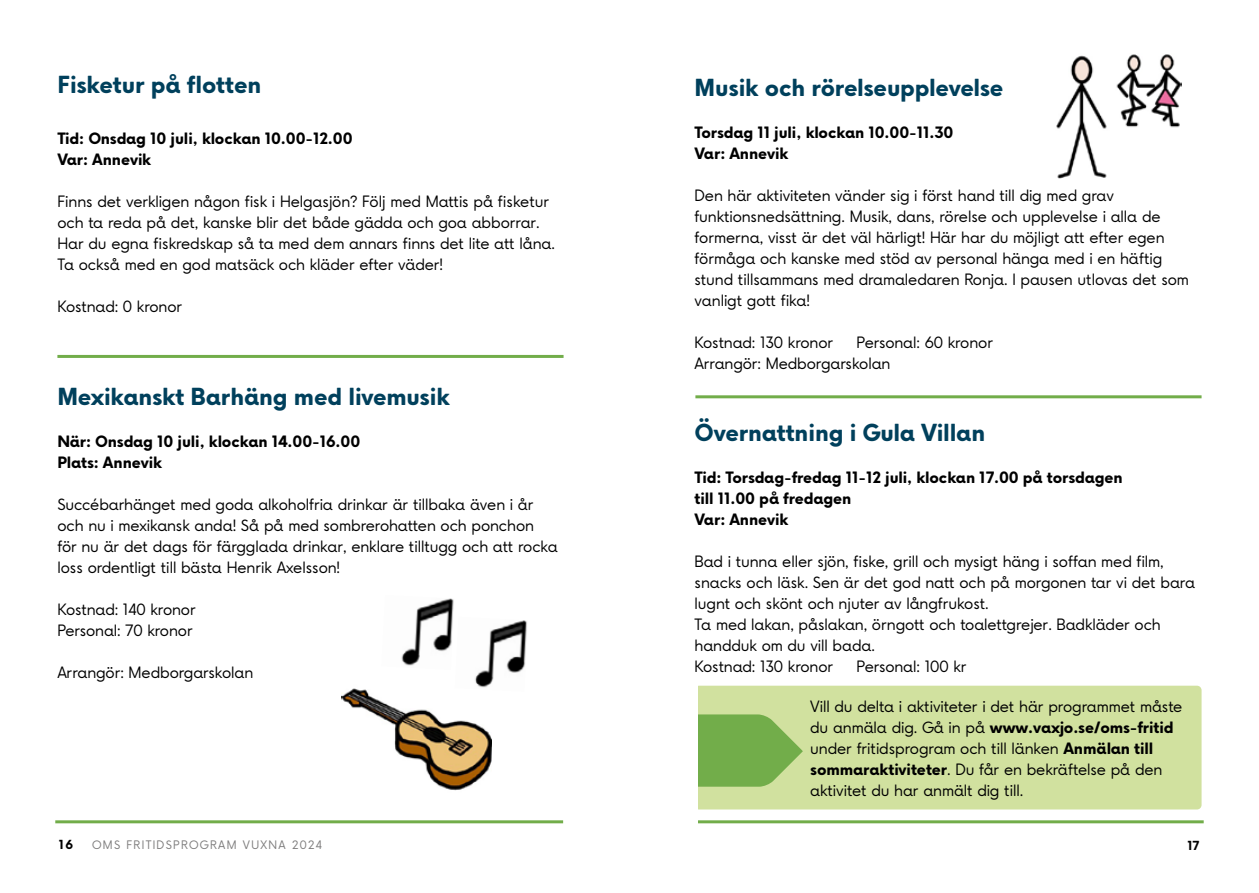
<style>
.page{position:relative;width:1259px;height:893px;background:#fff}
.page>*{position:absolute;margin:0;border:0;box-sizing:border-box;transform-origin:0 0}
.t1{font:700 22.5px "Vaxjo Now";letter-spacing:-.015em;color:#00405c}
.t2{font:15px/21px "Vaxjo Now";letter-spacing:-.005em;color:#000}
.t3{font:700 15px/21px "Vaxjo Now";letter-spacing:-.005em;color:#000}
.t4{font:700 12px "Vaxjo Now";color:#000}
.t5{font:11.25px "Vaxjo Now";letter-spacing:.12em;color:#7c7b7b}
.s1{font-weight:700}
</style>
<div class="page">
<hr style="left:55px;top:820px;width:508px;height:3px;background:#72ad4a">
<hr style="left:694px;top:820px;width:509px;height:3px;background:#72ad4a">
<div style="left:694px;top:686px;width:507px;height:123px;background:#d1e19f;border-radius:5px"></div>
<svg style="left:697px;top:714px;width:106px;height:73px"></svg>
<div style="left:585px;top:674px;width:112px;height:209px;background:#fff"></div>
<img style="left:341px;top:688px;width:150px;height:103px">
<img style="left:401px;top:598px;width:53px;height:68px">
<img style="left:455px;top:620px;width:72px;height:72px">
<hr style="left:57px;top:355px;width:506px;height:3px;background:#72ad4a">
<hr style="left:695px;top:395px;width:506px;height:3px;background:#72ad4a">
<img style="left:1056px;top:54px;width:125px;height:124px">
<h1 class="t1" style="left:57px;top:69px;width:205px">Fisketur på flotten</h1>
<p class="t3" style="left:57px;top:128px;width:297px">Tid: Onsdag 10 juli, klockan 10.00-12.00<br>Var: Annevik</p>
<p class="t2" style="left:57px;top:191px;width:499px">Finns det verkligen någon fisk i Helgasjön? Följ med Mattis på fisketur och ta reda på det, kanske blir det både gädda och goa abborrar.<br>Har du egna fiskredskap så ta med dem annars finns det lite att låna.<br>Ta också med en god matsäck och kläder efter väder!</p>
<p class="t2" style="left:57px;top:296px;width:126px">Kostnad: 0 kronor</p>
<h1 class="t1" style="left:57px;top:381px;width:394px">Mexikanskt Barhäng med livemusik</h1>
<p class="t3" style="left:57px;top:431px;width:304px">När: Onsdag 10 juli, klockan 14.00-16.00<br>Plats: Annevik</p>
<p class="t2" style="left:57px;top:494px;width:502px">Succébarhänget med goda alkoholfria drinkar är tillbaka även i år och nu i mexikansk anda! Så på med sombrerohatten och ponchon<br>för nu är det dags för färgglada drinkar, enklare tilltugg och att rocka loss ordentligt till bästa Henrik Axelsson!</p>
<p class="t2" style="left:57px;top:599px;width:140px">Kostnad: 140 kronor<br>Personal: 70 kronor</p>
<p class="t2" style="left:57px;top:662px;width:197px">Arrangör: Medborgarskolan</p>
<h1 class="t1" style="left:694px;top:71px;width:310px">Musik och rörelseupplevelse</h1>
<p class="t3" style="left:694px;top:122px;width:260px">Torsdag 11 juli, klockan 10.00-11.30<br>Var: Annevik</p>
<p class="t2" style="left:694px;top:185px;width:496px">Den här aktiviteten vänder sig i först hand till dig med grav funktionsnedsättning. Musik, dans, rörelse och upplevelse i alla de formerna, visst är det väl härligt! Här har du möjligt att efter egen förmåga och kanske med stöd av personal hänga med i en häftig stund tillsammans med dramaledaren Ronja. I pausen utlovas det som vanligt gott fika!</p>
<p class="t2" style="left:694px;top:332px;width:140px">Kostnad: 130 kronor</p>
<p class="t2" style="left:694px;top:332px;width:300px;text-indent:162px">Personal: 60 kronor<br>Arrangör: Medborgarskolan</p>
<h1 class="t1" style="left:694px;top:416px;width:292px">Övernattning i Gula Villan</h1>
<p class="t3" style="left:694px;top:467px;width:429px">Tid: Torsdag-fredag 11-12 juli, klockan 17.00 på torsdagen till 11.00 på fredagen<br>Var: Annevik</p>
<p class="t2" style="left:694px;top:551px;width:502px">Bad i tunna eller sjön, fiske, grill och mysigt häng i soffan med film, snacks och läsk. Sen är det god natt och på morgonen tar vi det bara lugnt och skönt och njuter av långfrukost.<br>Ta med lakan, påslakan, örngott och toalettgrejer. Badkläder och handduk om du vill bada.<br>Kostnad: 130 kronor</p>
<p class="t2" style="left:856px;top:656px;width:112px">Personal: 100 kr</p>
<p class="t2" style="left:810px;top:696px;width:374px">Vill du delta i aktiviteter i det här programmet måste du anmäla dig. Gå in på <span class="s1">www.vaxjo.se/oms-fritid </span>under fritidsprogram och till länken <span class="s1">Anmälan till sommaraktiviteter</span>. Du får en bekräftelse på den aktivitet du har anmält dig till.</p>
<p class="t4" style="left:59px;top:836px;width:16px">16</p>
<p class="t5" style="left:92px;top:837px;width:231px">OMS FRITIDSPROGRAM VUXNA 2024</p>
<p class="t4" style="left:1187px;top:837px;width:13px">17</p>
</div>
